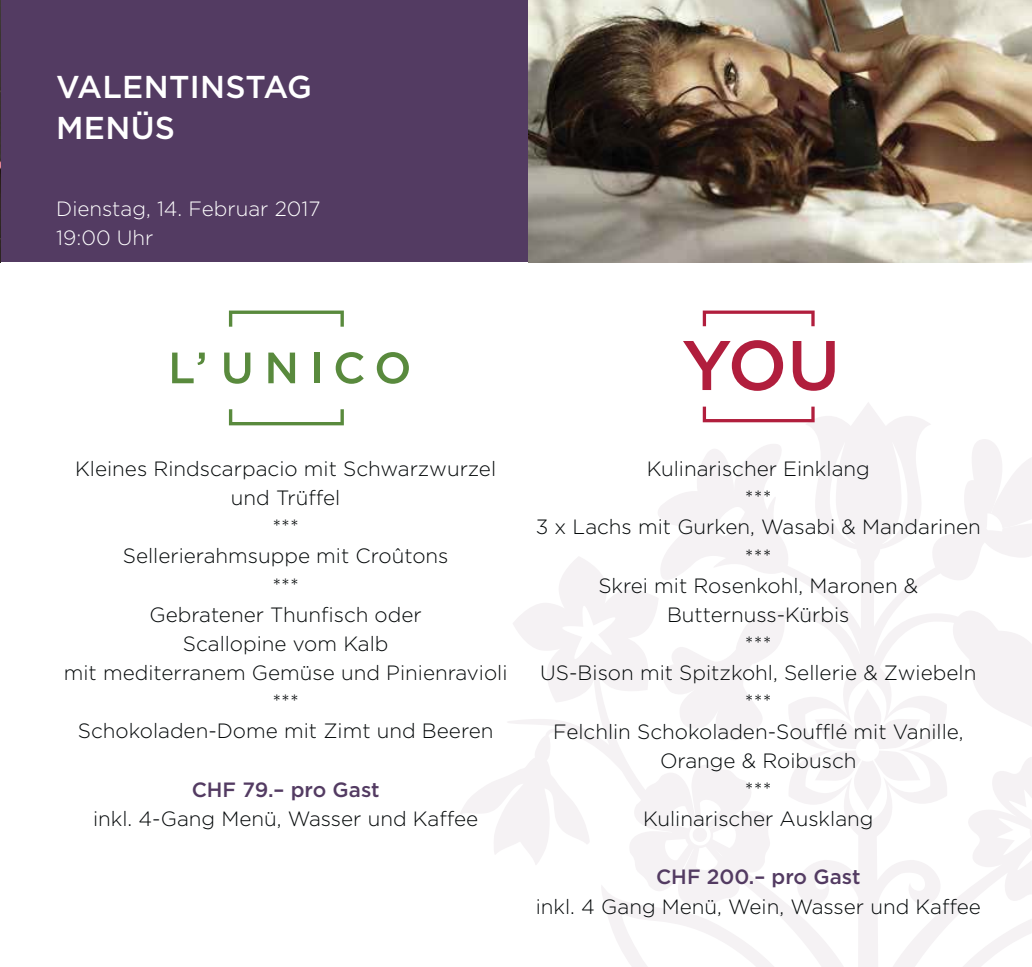
<style>
.page{position:relative;width:1032px;height:967px;background:#fff}
.page>*{position:absolute;margin:0;border:0;box-sizing:border-box;transform-origin:0 0}
.t1{font:500 31.5px/41.4px "Gotham";letter-spacing:.01em;color:#fff}
.t2{font:300 20.7px/29.2px "Gotham";color:#040809;text-align:center}
.t3{font:300 20.7px/29.2px "Gotham";color:#fff}
.t4{font:500 20.7px "Gotham";color:#533b62}
</style>
<div class="page">
<svg style="left:460px;top:403px;width:571px;height:563px"></svg>
<div style="left:0;top:0;width:1031px;height:262px;background:#533b62"></div>
<img style="left:528px;top:0;width:503px;height:262px">
<img style="left:0;top:0;width:1px;height:262px">
<svg style="left:682px;top:310px;width:152px;height:112px"></svg>
<svg style="left:229px;top:310px;width:115px;height:16px"></svg>
<svg style="left:229px;top:409px;width:115px;height:16px"></svg>
<svg style="left:172px;top:352px;width:33px;height:31px"></svg>
<svg style="left:224px;top:352px;width:26px;height:31px"></svg>
<svg style="left:268px;top:352px;width:27px;height:31px"></svg>
<div style="left:314px;top:352px;width:5px;height:31px;background:#598a3d"></div>
<svg style="left:335px;top:352px;width:28px;height:31px"></svg>
<svg style="left:376px;top:352px;width:33px;height:31px"></svg>
<h1 class="t1" style="left:56px;top:69px;width:257px">VALENTINSTAG<br>MENÜS</h1>
<p class="t3" style="left:56px;top:195px;width:266px">Dienstag, 14. Februar 2017<br>19:00 Uhr</p>
<p class="t2" style="left:64px;top:455px;width:445px">Kleines Rindscarpacio mit Schwarzwurzel und Trüffel<br>***<br>Sellerierahmsuppe mit Croûtons<br>***<br>Gebratener Thunfisch oder<br>Scallopine vom Kalb<br>mit mediterranem Gemüse und Pinienravioli ***<br>Schokoladen-Dome mit Zimt und Beeren</p>
<p class="t4" style="left:192px;top:781px;width:189px">CHF 79.– pro Gast</p>
<p class="t2" style="left:93px;top:805px;width:386px">inkl. 4-Gang Menü, Wasser und Kaffee</p>
<p class="t2" style="left:535px;top:455px;width:446px">Kulinarischer Einklang<br>***<br>3 x Lachs mit Gurken, Wasabi &amp; Mandarinen ***<br>Skrei mit Rosenkohl, Maronen &amp;<br>Butternuss-Kürbis<br>***<br>US-Bison mit Spitzkohl, Sellerie &amp; Zwiebeln ***<br>Felchlin Schokoladen-Soufflé mit Vanille,<br>Orange &amp; Roibusch<br>***<br>Kulinarischer Ausklang</p>
<p class="t4" style="left:655px;top:869px;width:206px">CHF 200.– pro Gast</p>
<p class="t2" style="left:535px;top:892px;width:446px">inkl. 4 Gang Menü, Wein, Wasser und Kaffee</p>
</div>
